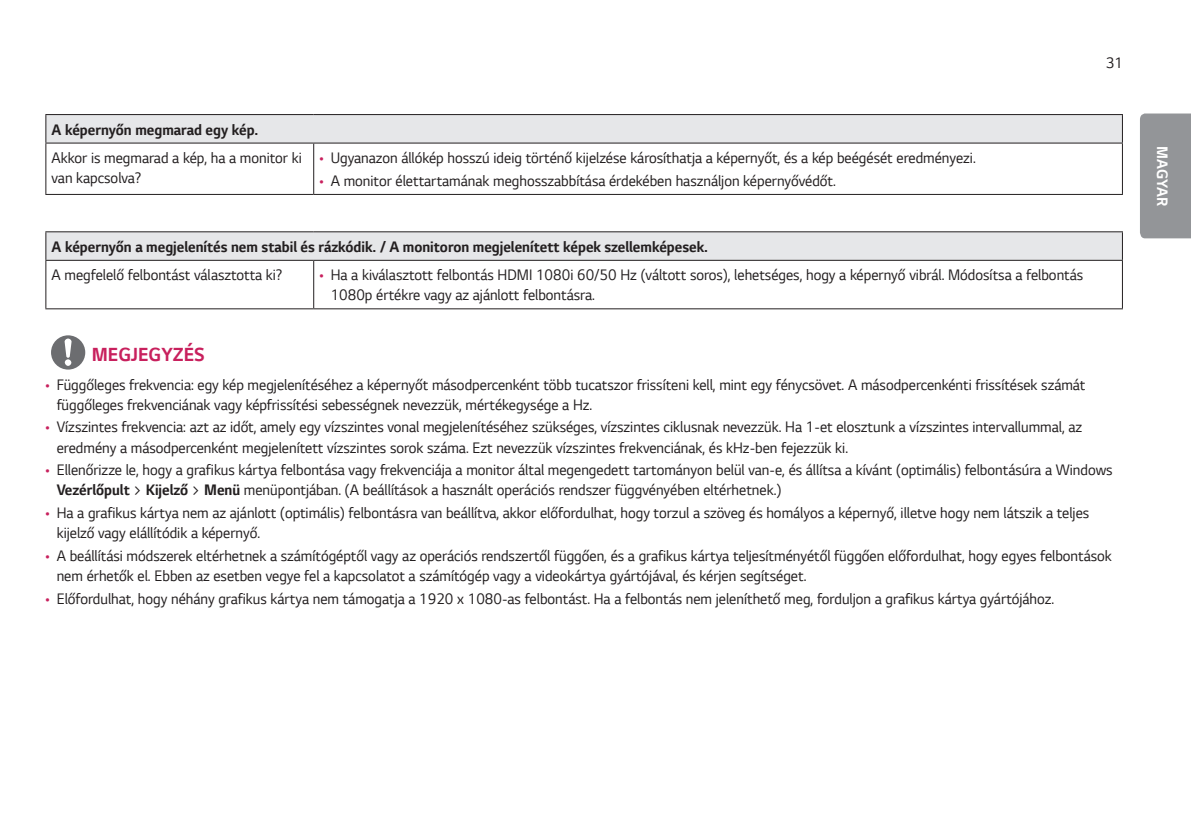
<style>
.page{position:relative;width:1191px;height:840px;background:#fff}
.page>*{position:absolute;margin:0;border:0;box-sizing:border-box;transform-origin:0 0}
.Warning{font:700 20px "LG Smart";color:#c8205d;scale:.95 1}
.Body{font:16px/20px "LG Smart";color:#231f20;scale:.95 1}
.Body_Bold{font:700 16px "LG Smart";color:#231f20;scale:.95 1}
.t1{font:700 16px "LG Smart";color:#fff;scale:.95 1}
.s1{color:#c8205d}
.s2{font-weight:700}
</style>
<div class="page">
<div style="left:1140px;top:113px;width:51px;height:125px;background:#939598"></div>
<div style="left:46px;top:114px;width:1076px;height:29px;background:#e6e7e9"></div>
<svg style="left:1122px;top:115px;width:1px;height:27px"></svg>
<hr style="left:45px;top:114px;width:269px;height:1px;background:#231f20">
<svg style="left:45px;top:115px;width:1px;height:27px"></svg>
<hr style="left:314px;top:114px;width:809px;height:1px;background:#231f20">
<hr style="left:45px;top:142px;width:269px;height:1px;background:#231f20">
<hr style="left:45px;top:143px;width:1px;height:51px;background:#231f20">
<hr style="left:314px;top:142px;width:809px;height:1px;background:#231f20">
<hr style="left:313px;top:143px;width:1px;height:51px;background:#231f20">
<hr style="left:1122px;top:143px;width:1px;height:51px;background:#231f20">
<hr style="left:45px;top:194px;width:269px;height:1px;background:#231f20">
<hr style="left:314px;top:194px;width:809px;height:1px;background:#231f20">
<div style="left:46px;top:232px;width:1076px;height:28px;background:#e6e7e9"></div>
<svg style="left:1122px;top:232px;width:1px;height:28px"></svg>
<hr style="left:45px;top:231px;width:269px;height:1px;background:#231f20">
<svg style="left:45px;top:232px;width:1px;height:28px"></svg>
<hr style="left:314px;top:231px;width:809px;height:1px;background:#231f20">
<hr style="left:45px;top:260px;width:269px;height:1px;background:#231f20">
<hr style="left:45px;top:261px;width:1px;height:47px;background:#231f20">
<hr style="left:314px;top:260px;width:809px;height:1px;background:#231f20">
<hr style="left:313px;top:261px;width:1px;height:47px;background:#231f20">
<hr style="left:1122px;top:261px;width:1px;height:47px;background:#231f20">
<hr style="left:45px;top:308px;width:269px;height:1px;background:#231f20">
<hr style="left:314px;top:308px;width:809px;height:1px;background:#231f20">
<svg style="left:51px;top:335px;width:34px;height:34px"></svg>
<p class="Body_Bold" style="left:52px;top:118px;width:219px">A képernyőn megmarad egy kép.</p>
<p class="Body" style="left:52px;top:147px;width:265px">Akkor is megmarad a kép, ha a monitor ki van kapcsolva?</p>
<p class="Body" style="left:319px;top:147px;width:692px"><span class="s1">•</span> Ugyanazon állókép hosszú ideig történő kijelzése károsíthatja a képernyőt, és a kép beégését eredményezi.</p>
<p class="Body" style="left:319px;top:170px;width:545px"><span class="s1">•</span> A monitor élettartamának meghosszabbítása érdekében használjon képernyővédőt.</p>
<p class="Body" style="left:1105px;top:52px;width:20px">31</p>
<p class="Body_Bold" style="left:52px;top:235px;width:692px">A képernyőn a megjelenítés nem stabil és rázkódik. / A monitoron megjelenített képek szellemképesek.</p>
<p class="Body" style="left:52px;top:264px;width:244px">A megfelelő felbontást választotta ki?</p>
<p class="Body" style="left:331px;top:264px;width:793px;text-indent:-11px"><span class="s1">•</span> Ha a kiválasztott felbontás HDMI 1080i 60/50 Hz (váltott soros), lehetséges, hogy a képernyő vibrál. Módosítsa a felbontás<br>1080p értékre vagy az ajánlott felbontásra.</p>
<p class="Warning" style="left:92px;top:341px;width:120px">MEGJEGYZÉS</p>
<p class="Body" style="left:57px;top:373px;width:1084px;text-indent:-11px"><span class="s1">•</span> Függőleges frekvencia: egy kép megjelenítéséhez a képernyőt másodpercenként több tucatszor frissíteni kell, mint egy fénycsövet. A másodpercenkénti frissítések számát függőleges frekvenciának vagy képfrissítési sebességnek nevezzük, mértékegysége a Hz.</p>
<p class="Body" style="left:57px;top:416px;width:1081px;text-indent:-11px"><span class="s1">•</span> Vízszintes frekvencia: azt az időt, amely egy vízszintes vonal megjelenítéséhez szükséges, vízszintes ciklusnak nevezzük. Ha 1-et elosztunk a vízszintes intervallummal, az eredmény a másodpercenként megjelenített vízszintes sorok száma. Ezt nevezzük vízszintes frekvenciának, és kHz-ben fejezzük ki.</p>
<p class="Body" style="left:57px;top:459px;width:1113px;text-indent:-11px"><span class="s1">•</span> Ellenőrizze le, hogy a grafikus kártya felbontása vagy frekvenciája a monitor által megengedett tartományon belül van-e, és állítsa a kívánt (optimális) felbontásúra a Windows<br><span class="s2">Vezérlőpult</span> &gt; <span class="s2">Kijelző</span> &gt; <span class="s2">Menü</span> menüpontjában. (A beállítások a használt operációs rendszer függvényében eltérhetnek.)</p>
<p class="Body" style="left:57px;top:502px;width:1088px;text-indent:-11px"><span class="s1">•</span> Ha a grafikus kártya nem az ajánlott (optimális) felbontásra van beállítva, akkor előfordulhat, hogy torzul a szöveg és homályos a képernyő, illetve hogy nem látszik a teljes kijelző vagy elállítódik a képernyő.</p>
<p class="Body" style="left:57px;top:545px;width:1112px;text-indent:-11px"><span class="s1">•</span> A beállítási módszerek eltérhetnek a számítógéptől vagy az operációs rendszertől függően, és a grafikus kártya teljesítményétől függően előfordulhat, hogy egyes felbontások nem érhetők el. Ebben az esetben vegye fel a kapcsolatot a számítógép vagy a videokártya gyártójával, és kérjen segítséget.</p>
<p class="Body" style="left:45px;top:588px;width:1063px"><span class="s1">•</span> Előfordulhat, hogy néhány grafikus kártya nem támogatja a 1920 x 1080-as felbontást. Ha a felbontás nem jeleníthető meg, forduljon a grafikus kártya gyártójához.</p>
<p class="t1" style="left:1173px;top:146px;width:65px;rotate:90deg">MAGYAR</p>
</div>
